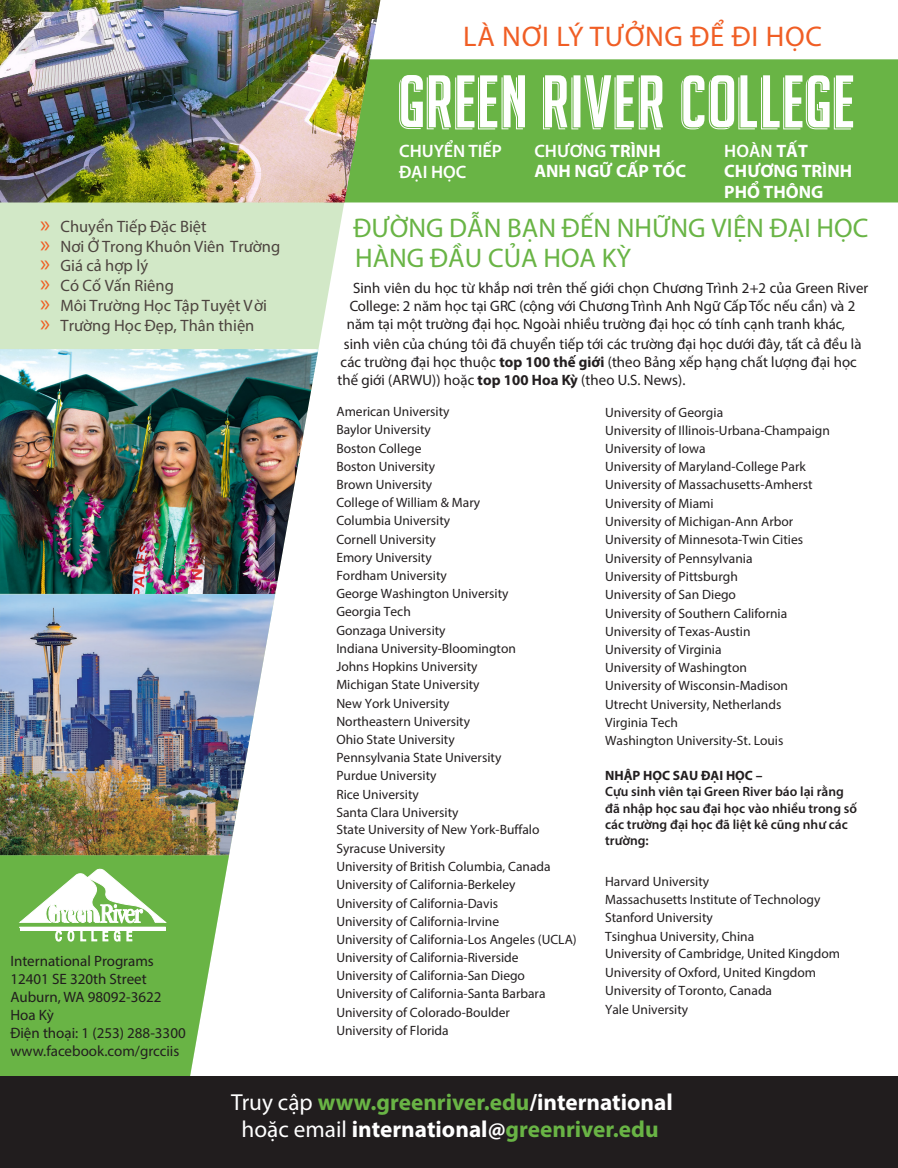
<style>
.page{position:relative;width:898px;height:1168px;background:#fff}
.page>*{position:absolute;margin:0;border:0;box-sizing:border-box;transform-origin:0 0}
.Title_Orange{font:28.5px "Myriad Pro";letter-spacing:.025em;color:#f05e25}
.t1{font:27px/30px "Myriad Pro";color:#69b445}
.Footer_p1{font:700 23.25px/27.9px "Myriad Pro";color:#69b445;text-align:center}
.Header_white{font:700 18px/20.5px "Myriad Pro";color:#fff}
.Header_white-2{font:600 18px/21px "Myriad Pro";color:#fff}
.t2{font:16.5px/19.8px "Myriad Pro";color:#4d443f}
.International_addres{font:15px/18px "Myriad Pro";color:#231f20}
.International_addres-2{font:15px/18px "Myriad Pro";color:#211d1e}
.Body_semibold_small{font:13.5px/18.1px "Myriad Pro";color:#231f20}
.Body_semibold_small-2{font:600 13.5px/16.2px "Myriad Pro";color:#231f20}
.s1{font-weight:600}
.s2{font-size:24px;color:#f05e25}
.s3{font-weight:700}
.s4{font-weight:400;color:#fff}
.s5{color:#fff}
</style>
<div class="page">
<div style="left:382px;top:59px;width:516px;height:143px;background:#69b445"></div>
<svg style="left:0;top:0;width:382px;height:595px;fill:#d2e8c7"></svg>
<img style="left:0;top:0;width:380px;height:202px">
<svg style="left:681px;top:75px;width:172px;height:54px"></svg>
<svg style="left:543px;top:75px;width:120px;height:54px"></svg>
<svg style="left:399px;top:75px;width:126px;height:54px"></svg>
<svg style="left:0;top:855px;width:229px;height:221px;background:#78bb58"></svg>
<svg style="left:19px;top:869px;width:147px;height:72px"></svg>
<img style="left:0;top:594px;width:275px;height:261px">
<img style="left:0;top:349px;width:318px;height:245px">
<div style="left:0;top:1076px;width:898px;height:92px;background:#211d1e"></div>
<p class="Title_Orange" style="left:463px;top:19px;width:360px">LÀ NƠI LÝ TƯỞNG ÐỂ ÐI HỌC</p>
<p class="Header_white-2" style="left:399px;top:140px;width:104px">CHUYỂN TIẾP<br>ÐẠI HỌC</p>
<p class="Header_white" style="left:534px;top:140px;width:153px"><span class="s1">CHƯƠNG</span> TRÌNH<br>ANH NGỮ CẤP TỐC</p>
<p class="Header_white" style="left:724px;top:140px;width:129px"><span class="s1">HOÀN</span> TẤT<br>CHƯƠNG TRÌNH<br>PHỔ THÔNG</p>
<p class="t2" style="left:40px;top:216px;width:242px"><span class="s2">»</span> Chuyển Tiếp Đặc Biệt<br><span class="s2">»</span> Nơi Ở Trong Khuôn Viên Trường <span class="s2">»</span> Giá cả hợp lý<br><span class="s2">»</span> Có Cố Vấn Riêng<br><span class="s2">»</span> Môi Trường Học Tập Tuyệt Vời <span class="s2">»</span> Trường Học Đẹp, Thân thiện</p>
<p class="t1" style="left:353px;top:213px;width:517px">ÐƯỜNG DẪN BẠN ĐẾN NHỮNG VIỆN ÐẠI HỌC<br>HÀNG ÐẦU CỦA HOA KỲ</p>
<p class="International_addres" style="left:347px;top:279px;width:523px;text-indent:6px">Sinh viên du học từ khắp nơi trên thế giới chọn Chương Trình 2+2 của Green River<br>College: 2 năm học tại GRC (cộng với ChươngTrình Anh Ngữ CấpTốc nếu cần) và 2 năm tại một trường đại học. Ngoài nhiều trường đại học có tính cạnh tranh khác,</p>
<p class="International_addres" style="left:341px;top:335px;width:523px">sinh viên của chúng tôi đã chuyển tiếp tới các trường đại học dưới đây, tất cả đều là các trường đại học thuộc <span class="s3">top 100 thế giới</span> (theo Bảng xếp hạng chất lượng đại học</p>
<p class="International_addres" style="left:337px;top:371px;width:350px">thế giới (ARWU)) hoặc <span class="s3">top 100 Hoa Kỳ</span> (theo U.S. News).</p>
<p class="Body_semibold_small" style="left:336px;top:402px;width:242px">American University<br>Baylor University<br>Boston College<br>Boston University<br>Brown University<br>College of William &amp; Mary<br>Columbia University<br>Cornell University<br>Emory University<br>Fordham University<br>George Washington University<br>Georgia Tech<br>Gonzaga University<br>Indiana University-Bloomington<br>Johns Hopkins University<br>Michigan State University<br>New York University<br>Northeastern University<br>Ohio State University<br>Pennsylvania State University<br>Purdue University<br>Rice University<br>Santa Clara University<br>State University of New York-Buffalo<br>Syracuse University<br>University of British Columbia, Canada<br>University of California-Berkeley<br>University of California-Davis<br>University of California-Irvine<br>University of California-Los Angeles (UCLA)<br>University of California-Riverside<br>University of California-San Diego<br>University of California-Santa Barbara<br>University of Colorado-Boulder<br>University of Florida</p>
<p class="Body_semibold_small" style="left:605px;top:403px;width:226px">University of Georgia<br>University of Illinois-Urbana-Champaign<br>University of Iowa<br>University of Maryland-College Park<br>University of Massachusetts-Amherst<br>University of Miami<br>University of Michigan-Ann Arbor<br>University of Minnesota-Twin Cities<br>University of Pennsylvania<br>University of Pittsburgh<br>University of San Diego<br>University of Southern California<br>University of Texas-Austin<br>University of Virginia<br>University of Washington<br>University of Wisconsin-Madison<br>Utrecht University, Netherlands<br>Virginia Tech<br>Washington University-St. Louis</p>
<p class="Body_semibold_small-2" style="left:605px;top:767px;width:253px"><span class="s3">NHẬP HỌC SAU ĐẠI HỌC –<br></span>Cựu sinh viên tại Green River báo lại rằng đã nhập học sau đại học vào nhiều trong số các trường đại học đã liệt kê cũng như các trường:</p>
<p class="Body_semibold_small" style="left:605px;top:872px;width:236px">Harvard University<br>Massachusetts Institute of Technology<br>Stanford University<br>Tsinghua University, China<br>University of Cambridge, United Kingdom<br>University of Oxford, United Kingdom<br>University of Toronto, Canada<br>Yale University</p>
<p class="International_addres-2" style="left:10px;top:951px;width:145px">International Programs</p>
<p class="International_addres-2" style="left:10px;top:969px;width:153px">12401 SE 320th Street<br>Auburn, WA 98092-3622<br>Hoa Kỳ</p>
<p class="International_addres-2" style="left:10px;top:1023px;width:177px">Điện thoại: 1 (253) 288-3300</p>
<p class="International_addres" style="left:10px;top:1041px;width:170px">www.facebook.com/grcciis</p>
<p class="Footer_p1" style="left:231px;top:1087px;width:443px"><span class="s4">Truy cập</span> www.greenriver.edu<span class="s5">/international </span><span class="s4">hoặc email</span> <span class="s5">international@</span>greenriver.edu</p>
</div>
